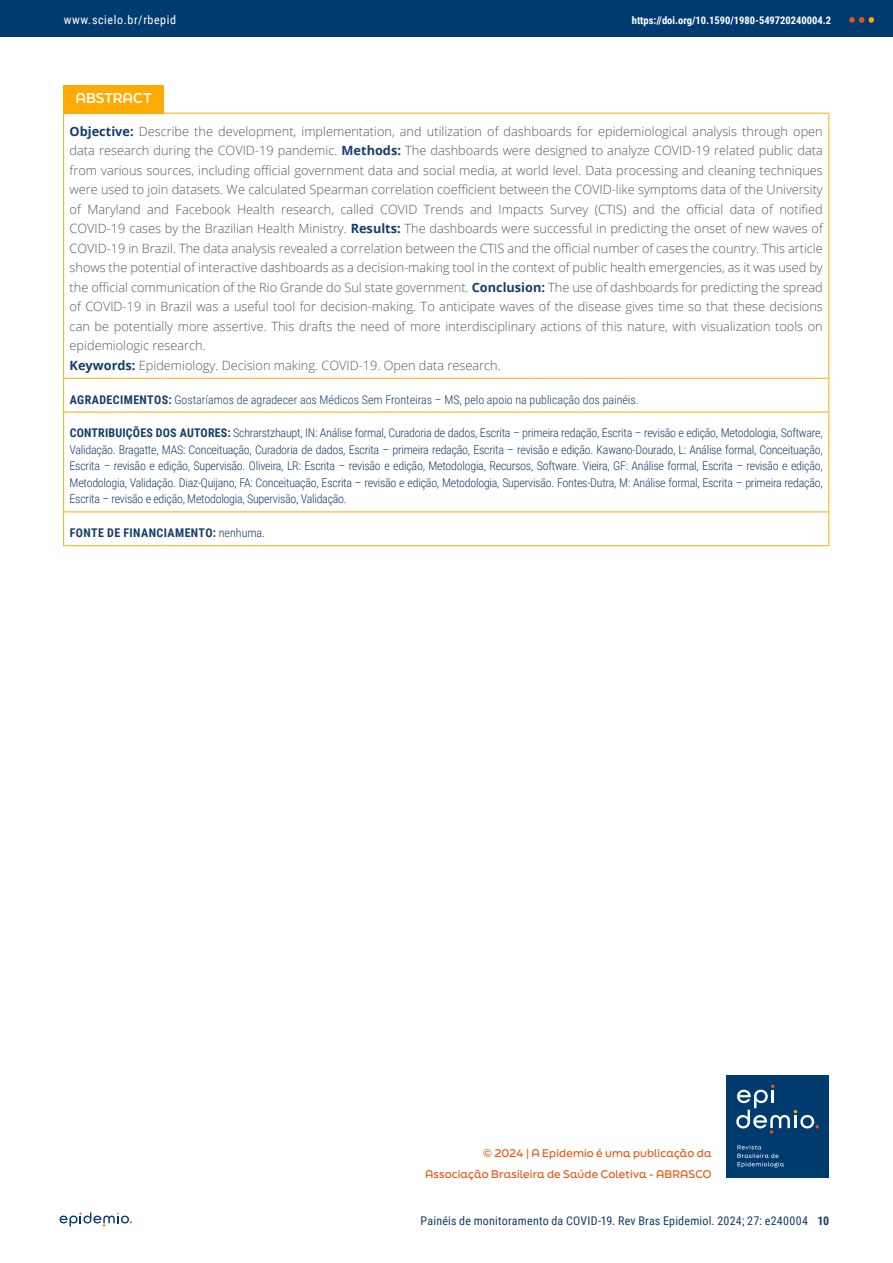
<style>
.page{position:relative;width:893px;height:1263px;background:#fff}
.page>*{position:absolute;margin:0;border:0;box-sizing:border-box;transform-origin:0 0}
.t1{font:700 13.5px "Final Six";color:#fff}
.t2{font:300 12.75px/19.5px "Open Sans";color:#575756}
.t3{font:300 12px/16.5px "Roboto Condensed";color:#173d6b;text-align:justify}
.t4{font:12px "Roboto Condensed";letter-spacing:.015em;color:#173d6b}
.t5{font:700 12px "Roboto Condensed";letter-spacing:.035em;color:#173d6b}
.t6{font:12px "Roboto Condensed";letter-spacing:.05em;color:#fff}
.t7{font:500 10.5px/21px "Final Six";letter-spacing:.015em;color:#e85412;text-align:right}
.t8{font:700 10.5px "Roboto Condensed";color:#fff}
.s1{font-weight:700;color:#173d6b}
.s2{font-weight:700}
.s3{font-weight:300}
</style>
<div class="page">
<div style="left:0;top:0;width:893px;height:36px;background:#003b70"></div>
<svg style="left:849px;top:17px;width:25px;height:6px"></svg>
<svg style="left:60px;top:1212px;width:72px;height:14px"></svg>
<div style="left:726px;top:1075px;width:103px;height:103px;background:#003b70"></div>
<svg style="left:737px;top:1145px;width:47px;height:22px"></svg>
<svg style="left:736px;top:1084px;width:83px;height:49px"></svg>
<div style="left:64px;top:85px;width:100px;height:28px;background:#ffab03"></div>
<hr style="left:828px;top:379px;width:1px;height:33px;background:#ffab03">
<hr style="left:828px;top:412px;width:1px;height:99px;background:#ffab03">
<hr style="left:828px;top:512px;width:1px;height:33px;background:#ffab03">
<hr style="left:63px;top:379px;width:1px;height:33px;background:#ffab03">
<hr style="left:63px;top:412px;width:1px;height:99px;background:#ffab03">
<hr style="left:64px;top:412px;width:100px;height:1px;background:#ffab03">
<hr style="left:164px;top:412px;width:664px;height:1px;background:#ffab03">
<hr style="left:63px;top:511px;width:101px;height:1px;background:#ffab03">
<hr style="left:164px;top:511px;width:665px;height:1px;background:#ffab03">
<hr style="left:63px;top:512px;width:1px;height:33px;background:#ffab03">
<hr style="left:63px;top:545px;width:101px;height:1px;background:#ffab03">
<hr style="left:164px;top:545px;width:665px;height:1px;background:#ffab03">
<hr style="left:63px;top:113px;width:101px;height:1px;background:#ffab03">
<hr style="left:63px;top:114px;width:1px;height:264px;background:#ffab03">
<hr style="left:164px;top:113px;width:665px;height:1px;background:#ffab03">
<hr style="left:828px;top:114px;width:1px;height:264px;background:#ffab03">
<hr style="left:63px;top:378px;width:101px;height:1px;background:#ffab03">
<hr style="left:164px;top:378px;width:665px;height:1px;background:#ffab03">
<p class="t6" style="left:64px;top:12px;width:114px">www.scielo.br/rbepid</p>
<p class="t8" style="left:632px;top:12px;width:201px">https://doi.org/10.1590/1980-549720240004.2</p>
<p class="t1" style="left:76px;top:88px;width:78px">ABSTRACT</p>
<p class="t2" style="left:70px;top:121px;width:755px"><span class="s1">Objective:</span> Describe the development, implementation, and utilization of dashboards for epidemiological analysis through open data research during the COVID-19 pandemic. <span class="s1">Methods:</span> The dashboards were designed to analyze COVID-19 related public data from various sources, including official government data and social media, at world level. Data processing and cleaning techniques were used to join datasets. We calculated Spearman correlation coefficient between the COVID-like symptoms data of the University of Maryland and Facebook Health research, called COVID Trends and Impacts Survey (CTIS) and the official data of notified COVID-19 cases by the Brazilian Health Ministry. <span class="s1">Results:</span> The dashboards were successful in predicting the onset of new waves of COVID-19 in Brazil. The data analysis revealed a correlation between the CTIS and the official number of cases the country. This article shows the potential of interactive dashboards as a decision-making tool in the context of public health emergencies, as it was used by the official communication of the Rio Grande do Sul state government. <span class="s1">Conclusion:</span> The use of dashboards for predicting the spread of COVID-19 in Brazil was a useful tool for decision-making. To anticipate waves of the disease gives time so that these decisions can be potentially more assertive. This drafts the need of more interdisciplinary actions of this nature, with visualization tools on epidemiologic research.<br><span class="s1">Keywords:</span> Epidemiology. Decision making. COVID-19. Open data research.</p>
<p class="t3" style="left:70px;top:391px;width:570px"><span class="s2">AGRADECIMENTOS:</span> Gostaríamos de agradecer aos Médicos Sem Fronteiras – MS, pelo apoio na publicação dos painéis.</p>
<p class="t3" style="left:70px;top:424px;width:755px"><span class="s2">CONTRIBUIÇÕES DOS AUTORES:</span> Schrarstzhaupt, IN: Análise formal, Curadoria de dados, Escrita – primeira redação, Escrita – revisão e edição, Metodologia, Software, Validação. Bragatte, MAS: Conceituação, Curadoria de dados, Escrita – primeira redação, Escrita – revisão e edição. Kawano-Dourado, L: Análise formal, Conceituação, Escrita – revisão e edição, Supervisão. Oliveira, LR: Escrita – revisão e edição, Metodologia, Recursos, Software. Vieira, GF: Análise formal, Escrita – revisão e edição, Metodologia, Validação. Diaz-Quijano, FA: Conceituação, Escrita – revisão e edição, Metodologia, Supervisão. Fontes-Dutra, M: Análise formal, Escrita – primeira redação, Escrita – revisão e edição, Metodologia, Supervisão, Validação.</p>
<p class="t5" style="left:70px;top:525px;width:197px">FONTE DE FINANCIAMENTO: <span class="s3">nenhuma.</span></p>
<p class="t7" style="left:425px;top:1142px;width:288px">© 2024 | A Epidemio é uma publicação da<br>Associação Brasileira de Saúde Coletiva - ABRASCO</p>
<p class="t4" style="left:421px;top:1212px;width:410px">Painéis de monitoramento da COVID-19. Rev Bras Epidemiol. 2024; 27: e240004 <span class="s2">10</span></p>
</div>
